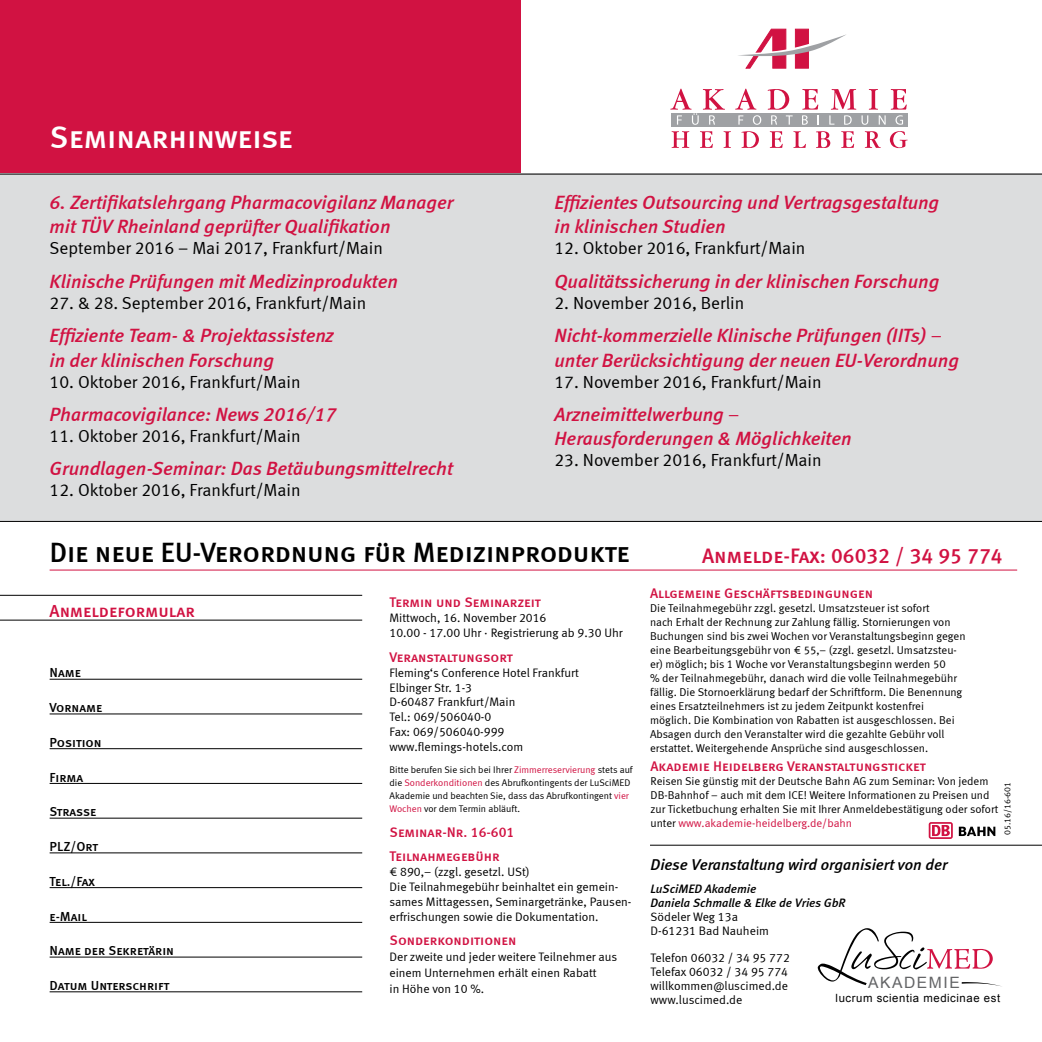
<style>
.page{position:relative;width:1042px;height:1042px;background:#fff}
.page>*{position:absolute;margin:0;border:0;box-sizing:border-box;transform-origin:0 0}
.t1{font:31.5px "Meta Medium LF Caps";letter-spacing:-.005em;color:#fff}
.t2{font:28px "Meta Medium LF Caps";letter-spacing:-.01em;color:#000}
.t3{font:21px "Meta Medium LF Caps";color:#d11242}
.t4{font:italic 19.25px/24.5px "Meta Medium LF";color:#d11242}
.t5{font:17.5px "Meta Normal LF";color:#000}
.t6{font:17.5px "Meta Medium LF Caps";color:#d11242}
.t7{font:italic 15.75px "Meta Medium LF";color:#000}
.t8{font:15.58px "Arial";letter-spacing:.1em;color:#636466}
.t9{font:14px/24.5px "Meta Medium LF Caps";color:#d11242}
.t10{font:13.12px "Meta Medium LF Caps";color:#000}
.t11{font:12.25px/14.9px "Meta Normal LF";color:#000}
.t12{font:italic 12.25px/14px "Meta Medium LF";color:#000}
.t13{font:11.38px/14px "Meta Normal LF";color:#000}
.t14{font:11.38px "Arial";letter-spacing:.05em;color:#000}
.t15{font:9.62px/13.1px "Meta Normal LF";color:#000}
.t16{font:8.75px "Meta Normal LF";color:#000}
.s1{font-family:"Meta Normal LF";font-style:normal}
.s2{color:#d11242}
</style>
<div class="page">
<div style="left:0;top:0;width:521px;height:174px;background:#d11242"></div>
<div style="left:0;top:174px;width:1042px;height:347px;background:#dcddde"></div>
<svg style="left:738px;top:29px;width:108px;height:39px"></svg>
<svg style="left:671px;top:131px;width:18px;height:17px"></svg>
<svg style="left:700px;top:131px;width:13px;height:17px"></svg>
<svg style="left:723px;top:131px;width:8px;height:17px"></svg>
<svg style="left:741px;top:131px;width:18px;height:17px"></svg>
<svg style="left:770px;top:131px;width:13px;height:17px"></svg>
<svg style="left:793px;top:131px;width:13px;height:17px"></svg>
<svg style="left:816px;top:131px;width:14px;height:17px"></svg>
<svg style="left:841px;top:131px;width:13px;height:17px"></svg>
<svg style="left:865px;top:131px;width:16px;height:17px"></svg>
<svg style="left:890px;top:131px;width:17px;height:17px"></svg>
<div style="left:672px;top:113px;width:236px;height:14px;background:#9fa1a4"></div>
<svg style="left:670px;top:89px;width:55px;height:36px"></svg>
<svg style="left:735px;top:89px;width:26px;height:36px"></svg>
<svg style="left:767px;top:89px;width:25px;height:36px"></svg>
<svg style="left:802px;top:89px;width:17px;height:36px"></svg>
<svg style="left:829px;top:89px;width:56px;height:36px"></svg>
<svg style="left:891px;top:89px;width:16px;height:36px"></svg>
<hr style="left:0;top:521px;width:1042px;height:1px;background:#000">
<hr style="left:0;top:174px;width:1042px;height:1px;background:#000">
<hr style="left:50px;top:569px;width:967px;height:1px;background:#d11242">
<hr style="left:0;top:595px;width:362px;height:1px;background:#000">
<hr style="left:0;top:620px;width:362px;height:1px;background:#000">
<hr style="left:50px;top:679px;width:312px;height:1px;background:#000">
<hr style="left:50px;top:713px;width:312px;height:1px;background:#000">
<hr style="left:50px;top:748px;width:312px;height:1px;background:#000">
<hr style="left:50px;top:783px;width:312px;height:1px;background:#000">
<hr style="left:50px;top:818px;width:312px;height:1px;background:#000">
<hr style="left:50px;top:852px;width:312px;height:1px;background:#000">
<hr style="left:50px;top:887px;width:312px;height:1px;background:#000">
<hr style="left:50px;top:922px;width:312px;height:1px;background:#000">
<hr style="left:50px;top:956px;width:312px;height:1px;background:#000">
<hr style="left:50px;top:991px;width:312px;height:1px;background:#000">
<hr style="left:650px;top:845px;width:392px;height:1px;background:#000">
<svg style="left:928px;top:822px;width:25px;height:17px"></svg>
<div style="left:930px;top:824px;width:21px;height:13px;background:#fff"></div>
<svg style="left:932px;top:825px;width:18px;height:11px"></svg>
<svg style="left:959px;top:826px;width:36px;height:10px"></svg>
<svg style="left:817px;top:928px;width:183px;height:58px"></svg>
<h1 class="t1" style="left:50px;top:119px;width:245px">Seminarhinweise</h1>
<h3 class="t4" style="left:50px;top:190px;width:406px">6. Zertifikatslehrgang Pharmacovigilanz Manager mit TÜV Rheinland geprüfter Qualifikation</h3>
<h3 class="t5" style="left:50px;top:238px;width:335px">September 2016 – Mai 2017, Frankfurt/Main</h3>
<h3 class="t4" style="left:50px;top:268px;width:350px">Klinische Prüfungen mit Medizinprodukten</h3>
<h3 class="t5" style="left:50px;top:292px;width:318px">27. &amp; 28. September 2016, Frankfurt/Main</h3>
<h3 class="t4" style="left:50px;top:323px;width:286px">Effiziente Team- &amp; Projektassistenz in der klinischen Forschung</h3>
<h3 class="t5" style="left:50px;top:371px;width:252px">10. Oktober 2016, Frankfurt/Main</h3>
<h3 class="t4" style="left:50px;top:401px;width:288px">Pharmacovigilance: News 2016/17</h3>
<h3 class="t5" style="left:50px;top:425px;width:252px">11. Oktober 2016, Frankfurt/Main</h3>
<h3 class="t4" style="left:50px;top:456px;width:405px">Grundlagen-Seminar: Das Betäubungsmittelrecht</h3>
<h3 class="t5" style="left:50px;top:480px;width:252px">12. Oktober 2016, Frankfurt/Main</h3>
<h3 class="t4" style="left:554px;top:190px;width:386px">Effizientes Outsourcing und Vertragsgestaltung in klinischen Studien</h3>
<h3 class="t5" style="left:554px;top:238px;width:252px">12. Oktober 2016, Frankfurt/Main</h3>
<h3 class="t4" style="left:554px;top:268px;width:386px">Qualitätssicherung in der klinischen Forschung</h3>
<h3 class="t5" style="left:554px;top:292px;width:191px">2. November 2016, Berlin</h3>
<h3 class="t4" style="left:554px;top:323px;width:406px">Nicht-kommerzielle Klinische Prüfungen (IITs) <span class="s1">– </span>unter Berücksichtigung der neuen EU-Verordnung</h3>
<h3 class="t5" style="left:554px;top:371px;width:269px">17. November 2016, Frankfurt/Main</h3>
<h3 class="t4" style="left:554px;top:401px;width:299px">Arzneimittelwerbung <span class="s1">–<br></span>Herausforderungen &amp; Möglichkeiten</h3>
<h3 class="t5" style="left:554px;top:450px;width:269px">23. November 2016, Frankfurt/Main</h3>
<h2 class="t2" style="left:50px;top:536px;width:582px">Die neue EU-Verordnung für Medizinprodukte</h2>
<h3 class="t6" style="left:50px;top:600px;width:147px">Anmeldeformular</h3>
<p class="t10" style="left:50px;top:665px;width:33px">Name</p>
<p class="t10" style="left:50px;top:700px;width:54px">Vorname</p>
<p class="t10" style="left:50px;top:735px;width:54px">Position</p>
<p class="t10" style="left:50px;top:769px;width:35px">Firma</p>
<p class="t10" style="left:50px;top:804px;width:48px">Strasse</p>
<p class="t10" style="left:50px;top:839px;width:50px">PLZ/Ort</p>
<p class="t10" style="left:50px;top:873px;width:47px">Tel./Fax</p>
<p class="t10" style="left:50px;top:908px;width:39px">e-Mail</p>
<p class="t10" style="left:50px;top:943px;width:126px">Name der Sekretärin</p>
<p class="t10" style="left:50px;top:978px;width:121px">Datum Unterschrift</p>
<p class="t9" style="left:389px;top:590px;width:153px">Termin und Seminarzeit</p>
<p class="t11" style="left:389px;top:610px;width:235px">Mittwoch, 16. November 2016<br>10.00 - 17.00 Uhr · Registrierung ab 9.30 Uhr</p>
<p class="t9" style="left:389px;top:644px;width:125px">Veranstaltungsort</p>
<p class="t11" style="left:389px;top:665px;width:191px">Fleming‘s Conference Hotel Frankfurt<br>Elbinger Str. 1-3<br>D-60487 Frankfurt/Main<br>Tel.: 069/506040-0<br>Fax: 069/506040-999 www.flemings-hotels.com</p>
<p class="t15" style="left:389px;top:763px;width:245px">Bitte berufen Sie sich bei Ihrer <span class="s2">Zimmerreservierung</span> stets auf die <span class="s2">Sonderkonditionen</span> des Abrufkontingents der LuSciMED Akademie und beachten Sie, dass das Abrufkontingent <span class="s2">vier Wochen</span> vor dem Termin abläuft.</p>
<p class="t9" style="left:389px;top:819px;width:126px">Seminar-Nr. 16-601<br>Teilnahmegebühr</p>
<p class="t11" style="left:389px;top:864px;width:243px">€ 890,– (zzgl. gesetzl. USt)<br>Die Teilnahmegebühr beinhaltet ein gemein&shy;sames Mittagessen, Seminargetränke, Pausen&shy;erfrischungen sowie die Dokumentation.</p>
<p class="t9" style="left:389px;top:928px;width:128px">Sonderkonditionen</p>
<p class="t11" style="left:389px;top:949px;width:229px;line-height:15.8px">Der zweite und jeder weitere Teilnehmer aus einem Unternehmen erhält einen Rabatt<br>in Höhe von 10 %.</p>
<h3 class="t3" style="left:702px;top:543px;width:302px">Anmelde-Fax: 06032 / 34 95 774</h3>
<p class="t9" style="left:650px;top:580px;width:225px">Allgemeine Geschäftsbedingungen</p>
<p class="t13" style="left:650px;top:601px;width:317px">Die Teilnahmegebühr zzgl. gesetzl. Umsatzsteuer ist sofort<br>nach Erhalt der Rechnung zur Zahlung fällig. Stornierungen von Buchungen sind bis zwei Wochen vor Veranstaltungsbeginn gegen eine Bearbeitungsgebühr von € 55,– (zzgl. gesetzl. Umsatzsteu&shy;er) möglich; bis 1 Woche vor Veranstaltungsbeginn werden 50<br>% der Teilnahmegebühr, danach wird die volle Teilnahmegebühr fällig. Die Stornoerklärung bedarf der Schriftform. Die Benennung eines Ersatzteilnehmers ist zu jedem Zeitpunkt kostenfrei möglich. Die Kombination von Rabatten ist ausgeschlossen. Bei Absagen durch den Veranstalter wird die gezahlte Gebühr voll erstattet. Weitergehende Ansprüche sind ausgeschlossen.</p>
<p class="t9" style="left:650px;top:754px;width:277px">Akademie Heidelberg Veranstaltungsticket</p>
<p class="t13" style="left:650px;top:774px;width:349px">Reisen Sie günstig mit der Deutsche Bahn AG zum Seminar: Von jedem DB-Bahnhof − auch mit dem ICE! Weitere Informationen zu Preisen und zur Ticketbuchung erhalten Sie mit Ihrer Anmeldebestätigung oder sofort unter <span class="s2">www.akademie-heidelberg.de/bahn</span></p>
<p class="t16" style="left:1002px;top:835px;width:54px;rotate:-90deg">05.16/16-601</p>
<h3 class="t7" style="left:650px;top:855px;width:299px">Diese Veranstaltung wird organisiert von der</h3>
<p class="t12" style="left:650px;top:882px;width:196px">LuSciMED Akademie<br>Daniela Schmalle &amp; Elke de Vries GbR</p>
<p class="t11" style="left:650px;top:910px;width:120px;line-height:14px">Södeler Weg 13a<br>D-61231 Bad Nauheim</p>
<p class="t11" style="left:650px;top:951px;width:141px;line-height:14px">Telefon 06032 / 34 95 772<br>Telefax 06032 / 34 95 774 willkommen@luscimed.de www.luscimed.de</p>
<h3 class="t8" style="left:868px;top:972px;width:93px">AKADEMIE</h3>
<p class="t14" style="left:835px;top:990px;width:166px">lucrum scientia medicinae est</p>
</div>
